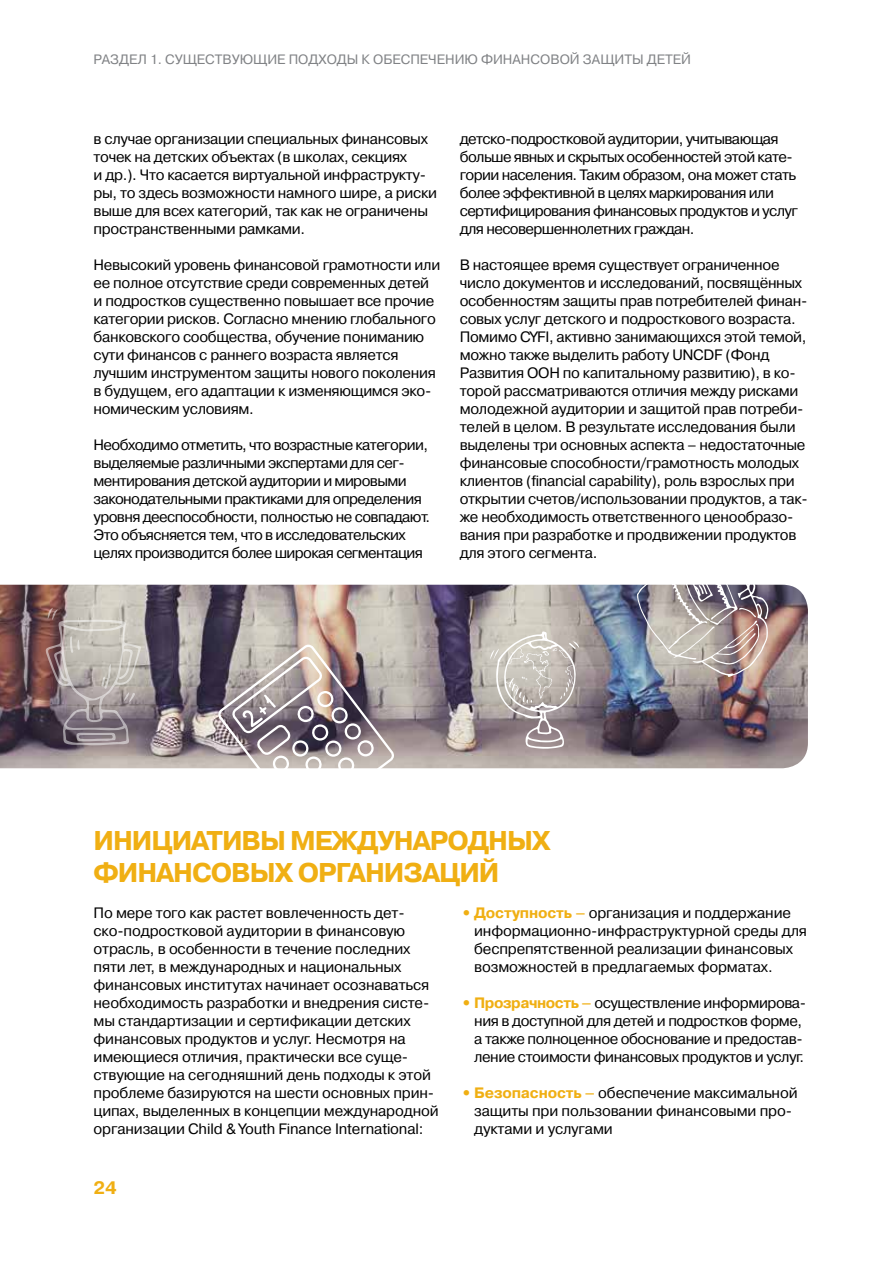
<style>
.page{position:relative;width:893px;height:1263px;background:#fff}
.page>*{position:absolute;margin:0;border:0;box-sizing:border-box;transform-origin:0 0}
.t1{font:700 27px/32.4px "Pragmatica C";letter-spacing:-.04em;color:#f0af13}
.t2{font:700 18px "Pragmatica C";color:#f0af13}
.t3{font:15px/18px "Pragmatica C";letter-spacing:-.02em;color:#000}
.t4{font:15px/18px "Pragmatica C";letter-spacing:-.04em;color:#000}
.t5{font:13.5px "Pragmatica C";color:#808285}
.s1{font-weight:700;color:#f0af13}
</style>
<div class="page">
<img style="left:0;top:585px;width:808px;height:183px">
<img style="left:637px;top:584px;width:131px;height:93px">
<svg style="left:490px;top:631px;width:89px;height:118px;background:#b9b1ae"></svg>
<svg style="left:45px;top:608px;width:96px;height:138px;background:#a39797"></svg>
<svg style="left:217px;top:645px;width:177px;height:124px;background:#a19698"></svg>
<p class="t5" style="left:94px;top:52px;width:599px">РАЗДЕЛ 1. СУЩЕСТВУЮЩИЕ ПОДХОДЫ К ОБЕСПЕЧЕНИЮ ФИНАНСОВОЙ ЗАЩИТЫ ДЕТЕЙ</p>
<p class="t3" style="left:94px;top:130px;width:345px">в случае организации специальных финансовых точек на детских объектах (в школах, секциях<br>и др.). Что касается виртуальной инфраструкту&shy;ры, то здесь возможности намного шире, а риски выше для всех категорий, так как не ограничены пространственными рамками.</p>
<p class="t3" style="left:94px;top:256px;width:348px">Невысокий уровень финансовой грамотности или ее полное отсутствие среди современных детей и подростков существенно повышает все прочие категории рисков. Согласно мнению глобального банковского сообщества, обучение пониманию сути финансов с раннего возраста является лучшим инструментом защиты нового поколения в будущем, его адаптации к изменяющимся эко&shy;номическим условиям.</p>
<p class="t4" style="left:94px;top:436px;width:338px">Необходимо отметить, что возрастные категории, выделяемые различными экспертами для сег&shy;ментирования детской аудитории и мировыми законодательными практиками для определения уровня дееспособности, полностью не совпадают.<br>Это объясняется тем, что в исследовательских целях производится более широкая сегментация</p>
<p class="t4" style="left:460px;top:130px;width:340px">детско-подростковой аудитории, учитывающая больше явных и скрытых особенностей этой кате&shy;гории населения. Таким образом, она может стать более эффективной в целях маркирования или сертифицирования финансовых продуктов и услуг для несовершеннолетних граждан.</p>
<p class="t3" style="left:460px;top:256px;width:350px">В настоящее время существует ограниченное число документов и исследований, посвящённых особенностям защиты прав потребителей финан&shy;совых услуг детского и подросткового возраста.<br>Помимо CYFI, активно занимающихся этой темой, можно также выделить работу UNCDF (Фонд Развития ООН по капитальному развитию), в ко&shy;торой рассматриваются отличия между рисками молодежной аудитории и защитой прав потреби&shy;телей в целом. В результате исследования были выделены три основных аспекта – недостаточные финансовые способности/грамотность молодых клиентов (financial capability), роль взрослых при открытии счетов/использовании продуктов, а так&shy;же необходимость ответственного ценообразо&shy;вания при разработке и продвижении продуктов для этого сегмента.</p>
<p class="t1" style="left:94px;top:824px;width:459px">ИНИЦИАТИВЫ МЕЖДУНАРОДНЫХ<br>ФИНАНСОВЫХ ОРГАНИЗАЦИЙ</p>
<p class="t3" style="left:94px;top:904px;width:347px">По мере того как растет вовлеченность дет&shy;ско-подростковой аудитории в финансовую отрасль, в особенности в течение последних пяти лет, в международных и национальных финансовых институтах начинает осознаваться необходимость разработки и внедрения систе&shy;мы стандартизации и сертификации детских финансовых продуктов и услуг. Несмотря на имеющиеся отличия, практически все суще&shy;ствующие на сегодняшний день подходы к этой проблеме базируются на шести основных прин&shy;ципах, выделенных в концепции международной организации Child &amp; Youth Finance International:</p>
<p class="t3" style="left:474px;top:904px;width:334px;text-indent:-13px"><span class="s1">• Доступность –</span> организация и поддержание информационно-инфраструктурной среды для беспрепятственной реализации финансовых возможностей в предлагаемых форматах.</p>
<p class="t3" style="left:474px;top:994px;width:333px;text-indent:-13px"><span class="s1">• Прозрачность –</span> осуществление информирова&shy;ния в доступной для детей и подростков форме, а также полноценное обоснование и предостав&shy;ление стоимости финансовых продуктов и услуг.</p>
<p class="t3" style="left:474px;top:1084px;width:325px;text-indent:-13px"><span class="s1">• Безопасность –</span> обеспечение максимальной защиты при пользовании финансовыми про&shy;дуктами и услугами</p>
<p class="t2" style="left:94px;top:1178px;width:25px">24</p>
</div>
